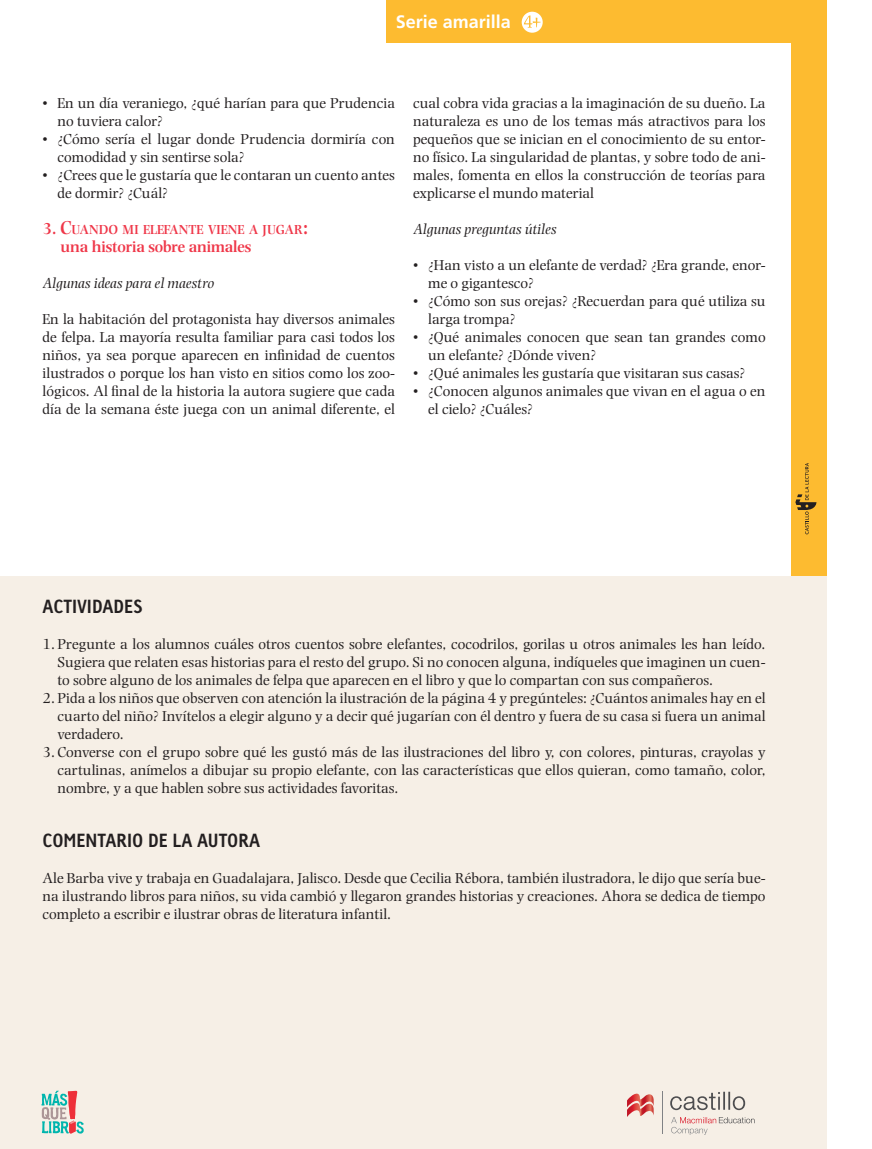
<style>
.page{position:relative;width:872px;height:1149px;background:#fff}
.page>*{position:absolute;margin:0;border:0;box-sizing:border-box;transform-origin:0 0}
.t1{font:700 18px "Linotype Tetria";color:#231f20}
.t2{font:700 18px "Frutiger CE";color:#fff}
.t3{font:600 16.5px "Photina";color:#ef3749}
.t4{font:15px/18px "Photina";color:#231f20}
.t5{font:italic 15px "Photina";color:#231f20}
.t6{font:600 13.65px "Photina";color:#ef3749}
.s1{font-size:16.5px}
.s2{font-size:19.5px}
</style>
<div class="page">
<div style="left:0;top:575px;width:826px;height:573px;background:#f6efe6"></div>
<div style="left:791px;top:0;width:35px;height:575px;background:#fdbb30"></div>
<div style="left:387px;top:0;width:404px;height:43px;background:#fdbb30"></div>
<svg style="left:795px;top:463px;width:21px;height:71px"></svg>
<svg style="left:627px;top:1093px;width:26px;height:24px"></svg>
<hr style="left:662px;top:1090px;width:1px;height:42px;background:#808285">
<svg style="left:670px;top:1091px;width:75px;height:18px"></svg>
<svg style="left:671px;top:1117px;width:83px;height:17px"></svg>
<svg style="left:41px;top:1090px;width:43px;height:43px"></svg>
<div style="left:522px;top:12px;width:20px;height:21px;background:#fff;border-radius:50%"></div>
<svg style="left:524px;top:15px;width:16px;height:13px"></svg>
<p class="t2" style="left:396px;top:11px;width:117px">Serie amarilla</p>
<p class="t4" style="left:58px;top:94px;width:339px;text-indent:-15px">• En un día veraniego, ¿qué harían para que Prudencia no tuviera calor?</p>
<p class="t4" style="left:58px;top:130px;width:339px;text-indent:-15px">• ¿Cómo sería el lugar donde Prudencia dormiría con comodidad y sin sentirse sola?</p>
<p class="t4" style="left:57px;top:166px;width:339px;text-indent:-15px">• ¿Crees que le gustaría que le contaran un cuento antes de dormir? ¿Cuál?</p>
<p class="t6" style="left:43px;top:222px;width:267px"><span class="s1">3.</span> <span class="s2">C</span>UANDO MI ELEFANTE VIENE A JUGAR<span class="s2">:</span></p>
<p class="t3" style="left:61px;top:237px;width:192px">una historia sobre animales</p>
<p class="t5" style="left:43px;top:275px;width:173px">Algunas ideas para el maestro</p>
<p class="t4" style="left:43px;top:310px;width:354px;text-align:justify">En la habitación del protagonista hay diversos animales de felpa. La mayoría resulta familiar para casi todos los niños, ya sea porque aparecen en infinidad de cuentos ilustrados o porque los han visto en sitios como los zoo&shy;lógicos. Al final de la historia la autora sugiere que cada día de la semana éste juega con un animal diferente, el</p>
<p class="t4" style="left:413px;top:94px;width:354px;text-align:justify">cual cobra vida gracias a la imaginación de su dueño. La naturaleza es uno de los temas más atractivos para los pequeños que se inician en el conocimiento de su entor&shy;no físico. La singularidad de plantas, y sobre todo de ani&shy;males, fomenta en ellos la construcción de teorías para explicarse el mundo material</p>
<p class="t5" style="left:413px;top:221px;width:145px">Algunas preguntas útiles</p>
<p class="t4" style="left:428px;top:256px;width:339px;text-indent:-15px">• ¿Han visto a un elefante de verdad? ¿Era grande, enor&shy;me o gigantesco?</p>
<p class="t4" style="left:428px;top:292px;width:339px;text-indent:-15px">• ¿Cómo son sus orejas? ¿Recuerdan para qué utiliza su larga trompa?</p>
<p class="t4" style="left:428px;top:328px;width:339px;text-indent:-15px">• ¿Qué animales conocen que sean tan grandes como un elefante? ¿Dónde viven?</p>
<p class="t4" style="left:413px;top:364px;width:334px">• ¿Qué animales les gustaría que visitaran sus casas?</p>
<p class="t4" style="left:428px;top:382px;width:339px;text-indent:-15px">• ¿Conocen algunos animales que vivan en el agua o en el cielo? ¿Cuáles?</p>
<p class="t1" style="left:43px;top:594px;width:102px">ACTIVIDADES</p>
<p class="t4" style="left:57px;top:634px;width:709px;text-align:justify;text-indent:-15px">1. Pregunte a los alumnos cuáles otros cuentos sobre elefantes, cocodrilos, gorilas u otros animales les han leído.<br>Sugiera que relaten esas historias para el resto del grupo. Si no conocen alguna, indíqueles que imaginen un cuen&shy;to sobre alguno de los animales de felpa que aparecen en el libro y que lo compartan con sus compañeros.</p>
<p class="t4" style="left:58px;top:688px;width:709px;text-align:justify;text-indent:-15px">2. Pida a los niños que observen con atención la ilustración de la página 4 y pregúnteles: ¿Cuántos animales hay en el cuarto del niño? Invítelos a elegir alguno y a decir qué jugarían con él dentro y fuera de su casa si fuera un animal verdadero.</p>
<p class="t4" style="left:58px;top:742px;width:709px;text-align:justify;text-indent:-15px">3. Converse con el grupo sobre qué les gustó más de las ilustraciones del libro y, con colores, pinturas, crayolas y cartulinas, anímelos a dibujar su propio elefante, con las características que ellos quieran, como tamaño, color, nombre, y a que hablen sobre sus actividades favoritas.</p>
<p class="t1" style="left:43px;top:828px;width:219px">COMENTARIO DE LA AUTORA</p>
<p class="t4" style="left:42px;top:868px;width:724px;text-align:justify">Ale Barba vive y trabaja en Guadalajara, Jalisco. Desde que Cecilia Rébora, también ilustradora, le dijo que sería bue&shy;na ilustrando libros para niños, su vida cambió y llegaron grandes historias y creaciones. Ahora se dedica de tiempo completo a escribir e ilustrar obras de literatura infantil.</p>
</div>
